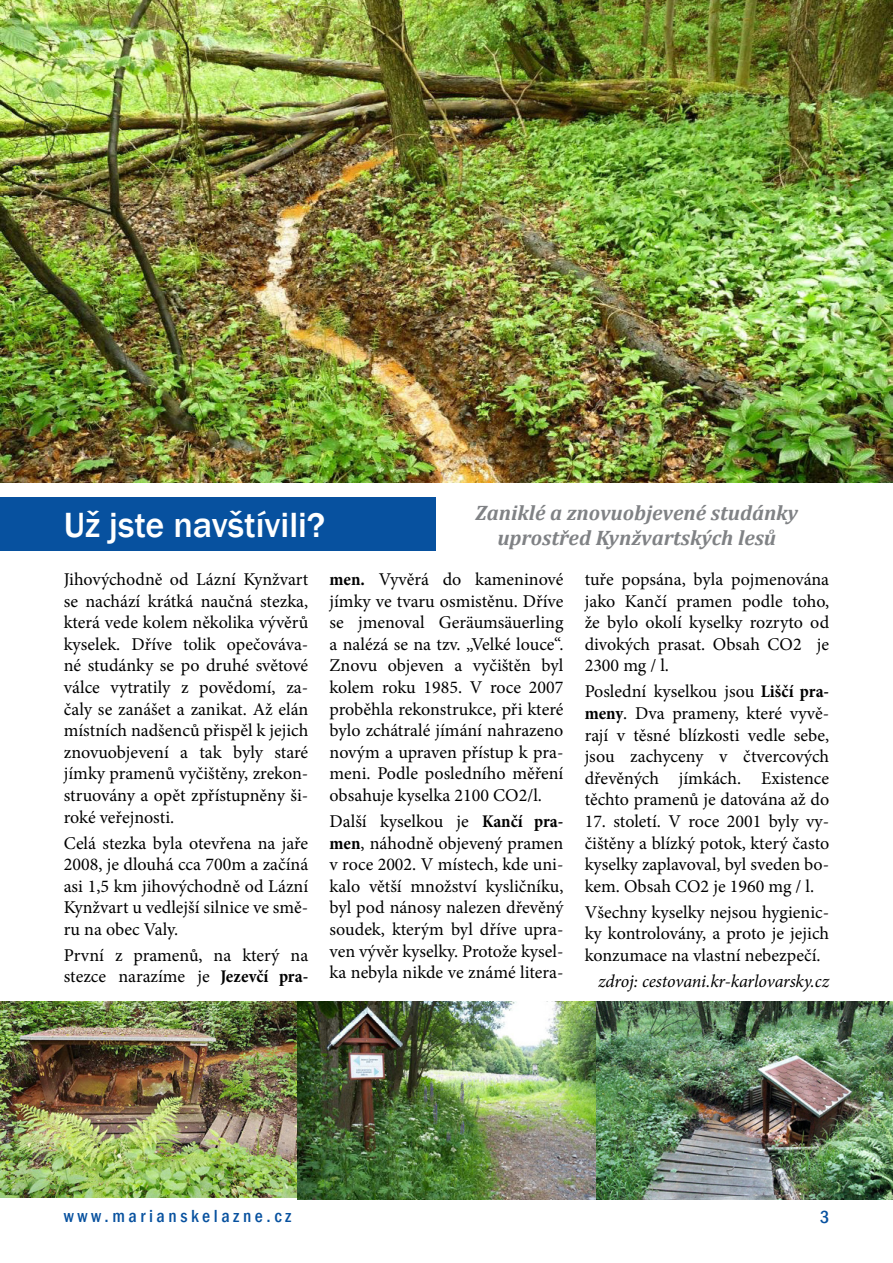
<style>
.page{position:relative;width:893px;height:1263px;background:#fff}
.page>*{position:absolute;margin:0;border:0;box-sizing:border-box;transform-origin:0 0}
.t1{font:500 36px "Franklin Gothic";color:#fff}
.t2{font:italic 700 21px/25.2px "Cambria";color:#808285;text-align:center}
.t3{font:18px/21.6px "Minion Pro";color:#000;text-align:justify}
.t4{font:italic 18px "Minion Pro";letter-spacing:-.01em;color:#000}
.t5{font:500 condensed 18px "Franklin Gothic";letter-spacing:.2em;color:#07519f}
.s1{font-weight:700;font-stretch:condensed}
</style>
<div class="page">
<img style="left:0;top:0;width:893px;height:483px">
<div style="left:0;top:497px;width:436px;height:54px;background:#07519f"></div>
<img style="left:0;top:1001px;width:893px;height:198px">
<h1 class="t1" style="left:64px;top:502px;width:263px">Už jste navštívili?</h1>
<p class="t2" style="left:475px;top:499px;width:324px">Zaniklé a znovuobjevené studánky uprostřed Kynžvartských lesů</p>
<p class="t3" style="left:64px;top:569px;width:246px">Jihovýchodně od Lázní Kynžvart se nachází krátká naučná stezka, která vede kolem několika vývěrů kyselek. Dříve tolik opečováva&shy;né studánky se po druhé světové válce vytratily z povědomí, za&shy;čaly se zanášet a zanikat. Až elán místních nadšenců přispěl k jejich znovuobjevení a tak byly staré jímky pramenů vyčištěny, zrekon&shy;struovány a opět zpřístupněny ši&shy;roké veřejnosti.</p>
<p class="t3" style="left:64px;top:832px;width:246px">Celá stezka byla otevřena na jaře 2008, je dlouhá cca 700m a začíná asi 1,5 km jihovýchodně od Lázní Kynžvart u vedlejší silnice ve smě&shy;ru na obec Valy.</p>
<p class="t3" style="left:64px;top:944px;width:246px">První z pramenů, na který na stezce narazíme je <span class="s1">Jezevčí pra-</span></p>
<p class="t3" style="left:330px;top:569px;width:235px"><span class="s1">men.</span> Vyvěrá do kameninové jímky ve tvaru osmistěnu. Dříve se jmenoval Geräumsäuerling a nalézá se na tzv. „Velké louce“.<br>Znovu objeven a vyčištěn byl kolem roku 1985. V roce 2007 proběhla rekonstrukce, při které bylo zchátralé jímání nahrazeno novým a upraven přístup k pra&shy;meni. Podle posledního měření obsahuje kyselka 2100 CO2/l.</p>
<p class="t3" style="left:330px;top:810px;width:235px">Další kyselkou je <span class="s1">Kančí pra&shy;men</span>, náhodně objevený pramen v roce 2002. V místech, kde uni&shy;kalo větší množství kysličníku, byl pod nánosy nalezen dřevěný soudek, kterým byl dříve upra&shy;ven vývěr kyselky. Protože kysel&shy;ka nebyla nikde ve známé litera-</p>
<p class="t3" style="left:585px;top:569px;width:246px">tuře popsána, byla pojmenována jako Kančí pramen podle toho, že bylo okolí kyselky rozryto od divokých prasat. Obsah CO2 je 2300 mg / l.</p>
<p class="t3" style="left:585px;top:681px;width:246px">Poslední kyselkou jsou <span class="s1">Liščí pra&shy;meny</span>. Dva prameny, které vyvě&shy;rají v těsné blízkosti vedle sebe, jsou zachyceny v čtvercových dřevěných jímkách. Existence těchto pramenů je datována až do</p>
<p class="t3" style="left:585px;top:810px;width:246px">17. století. V roce 2001 byly vy&shy;čištěny a blízký potok, který často kyselky zaplavoval, byl sveden bo&shy;kem. Obsah CO2 je 1960 mg / l.</p>
<p class="t3" style="left:585px;top:901px;width:246px">Všechny kyselky nejsou hygienic&shy;ky kontrolovány, a proto je jejich konzumace na vlastní nebezpečí.</p>
<p class="t4" style="left:598px;top:968px;width:233px">zdroj: cestovani.kr-karlovarsky.cz</p>
<p class="t5" style="left:64px;top:1204px;width:229px">www.marianskelazne.cz</p>
<p class="t5" style="left:820px;top:1205px;width:11px">3</p>
</div>
